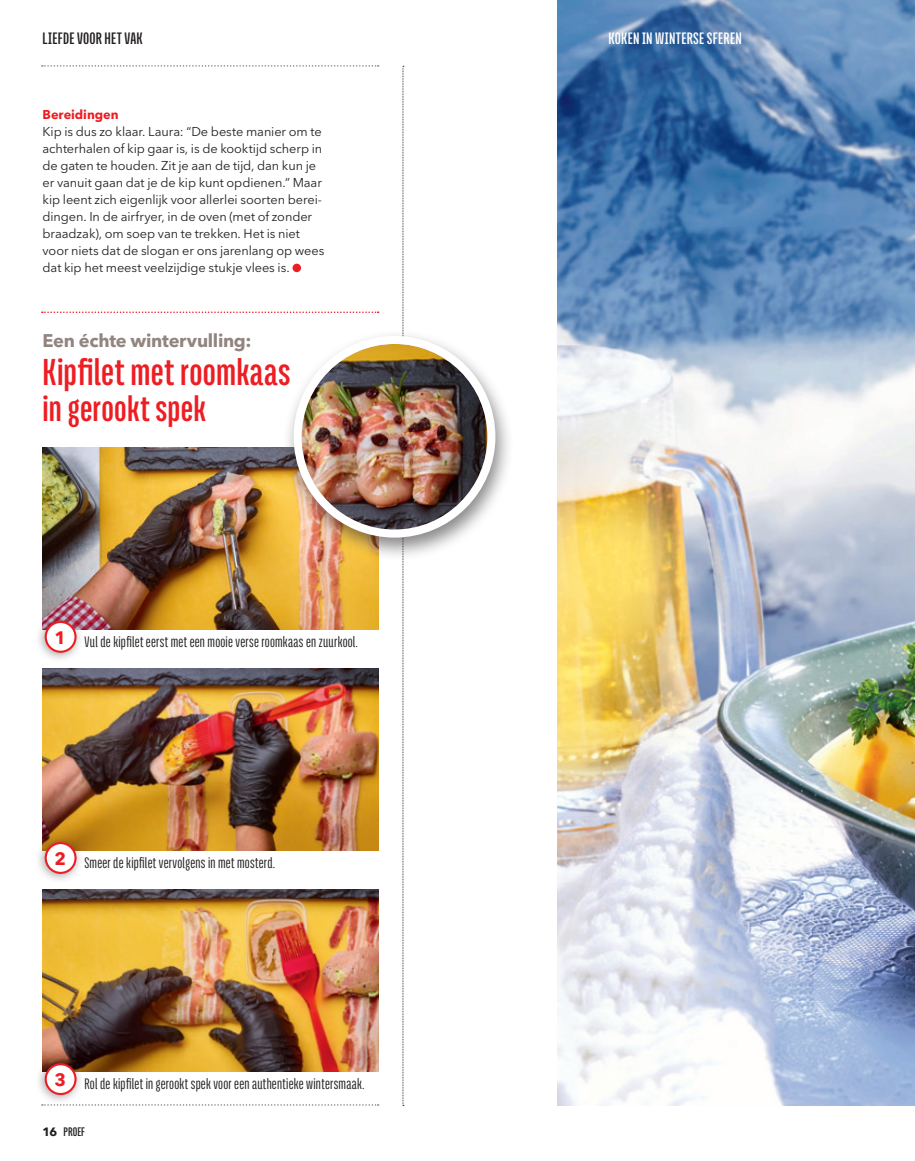
<style>
.page{position:relative;width:915px;height:1161px;background:#fff}
.page>*{position:absolute;margin:0;border:0;box-sizing:border-box;transform-origin:0 0}
.t1{font:700 40.8px "Titular";letter-spacing:.01em;color:#ee1d23}
.t2{font:700 39px "Titular";letter-spacing:.005em;color:#ee1d23}
.t3{font:700 18.15px "Avenir Next LT Pro";letter-spacing:-.015em;color:#928580}
.t4{font:700 18px "Titular";letter-spacing:.015em;color:#fff}
.t5{font:700 18px "Titular";letter-spacing:.015em;color:#231f20}
.t6{font:700 17.85px "Avenir Next LT Pro";color:#ee1d23}
.t7{font:16.5px "Titular";letter-spacing:.015em;color:#231f20}
.t8{font:700 13.5px "Titular";letter-spacing:.005em;color:#231f20}
.t9{font:12.75px/17px "Avenir Next LT Pro";letter-spacing:-.01em;color:#231f20}
.t10{font:700 12.75px "Avenir Next LT Pro";color:#ee1d23}
.s1{font-family:"Avenir Next LT Pro";font-size:12px}
</style>
<div class="page">
<svg style="left:402px;top:66px;width:2px;height:1040px;background:#cbcaca"></svg>
<svg style="left:42px;top:1104px;width:336px;height:2px"></svg>
<svg style="left:42px;top:65px;width:336px;height:2px"></svg>
<img style="left:557px;top:0;width:357px;height:1106px">
<img style="left:43px;top:448px;width:335px;height:181px">
<img style="left:43px;top:669px;width:335px;height:181px">
<img style="left:43px;top:890px;width:335px;height:181px">
<div style="left:292px;top:264px;width:9px;height:8px;background:#ee1d23;border-radius:50%"></div>
<div style="left:35px;top:613px;width:49px;height:50px;background:#231f20;opacity:.4"></div>
<div style="left:46px;top:622px;width:29px;height:30px;background:#fff;border-radius:50%"></div>
<div style="left:45px;top:621px;width:32px;height:32px;border:2px solid #ee1d23;border-radius:50%"></div>
<div style="left:35px;top:834px;width:49px;height:50px;background:#231f20;opacity:.4"></div>
<div style="left:46px;top:843px;width:29px;height:30px;background:#fff;border-radius:50%"></div>
<div style="left:45px;top:842px;width:32px;height:32px;border:2px solid #ee1d23;border-radius:50%"></div>
<div style="left:35px;top:1055px;width:49px;height:50px;background:#231f20;opacity:.4"></div>
<div style="left:46px;top:1064px;width:29px;height:30px;background:#fff;border-radius:50%"></div>
<div style="left:45px;top:1063px;width:32px;height:32px;border:2px solid #ee1d23;border-radius:50%"></div>
<svg style="left:42px;top:311px;width:336px;height:2px"></svg>
<div style="left:282px;top:329px;width:232px;height:232px;background:#231f20;opacity:.53"></div>
<img style="left:301px;top:344px;width:186px;height:185px;border-radius:93px">
<div style="left:293px;top:336px;width:202px;height:202px;border:8px solid #fff;border-radius:50%"></div>
<h3 class="t5" style="left:43px;top:29px;width:101px">LIEFDE VOOR HET VAK</h3>
<h3 class="t4" style="left:608px;top:29px;width:135px">KOKEN IN WINTERSE SFEREN</h3>
<p class="t10" style="left:43px;top:107px;width:78px">Bereidingen</p>
<p class="t9" style="left:43px;top:123px;width:283px">Kip is dus zo klaar. Laura: “De beste manier om te achterhalen of kip gaar is, is de kooktijd scherp in de gaten te houden. Zit je aan de tijd, dan kun je er vanuit gaan dat je de kip kunt opdienen.” Maar kip leent zich eigenlijk voor allerlei soorten berei&shy;dingen. In de airfryer, in de oven (met of zonder braadzak), om soep van te trekken. Het is niet voor niets dat de slogan er ons jarenlang op wees dat kip het meest veelzijdige stukje vlees is.</p>
<h3 class="t3" style="left:43px;top:329px;width:210px">Een échte wintervulling:</h3>
<h1 class="t1" style="left:43px;top:351px;width:249px">Kipfilet met roomkaas</h1>
<h2 class="t2" style="left:43px;top:389px;width:165px">in gerookt spek</h2>
<h3 class="t6" style="left:54px;top:626px;width:13px">1</h3>
<p class="t7" style="left:84px;top:633px;width:275px">Vul de kipfilet eerst met een mooie verse roomkaas en zuurkool.</p>
<h3 class="t6" style="left:54px;top:847px;width:13px">2</h3>
<p class="t7" style="left:84px;top:854px;width:192px">Smeer de kipfilet vervolgens in met mosterd.</p>
<h3 class="t6" style="left:54px;top:1069px;width:13px">3</h3>
<p class="t7" style="left:84px;top:1075px;width:281px">Rol de kipfilet in gerookt spek voor een authentieke wintersmaak.</p>
<p class="t8" style="left:43px;top:1125px;width:44px"><span class="s1">16</span> PROEF</p>
</div>
